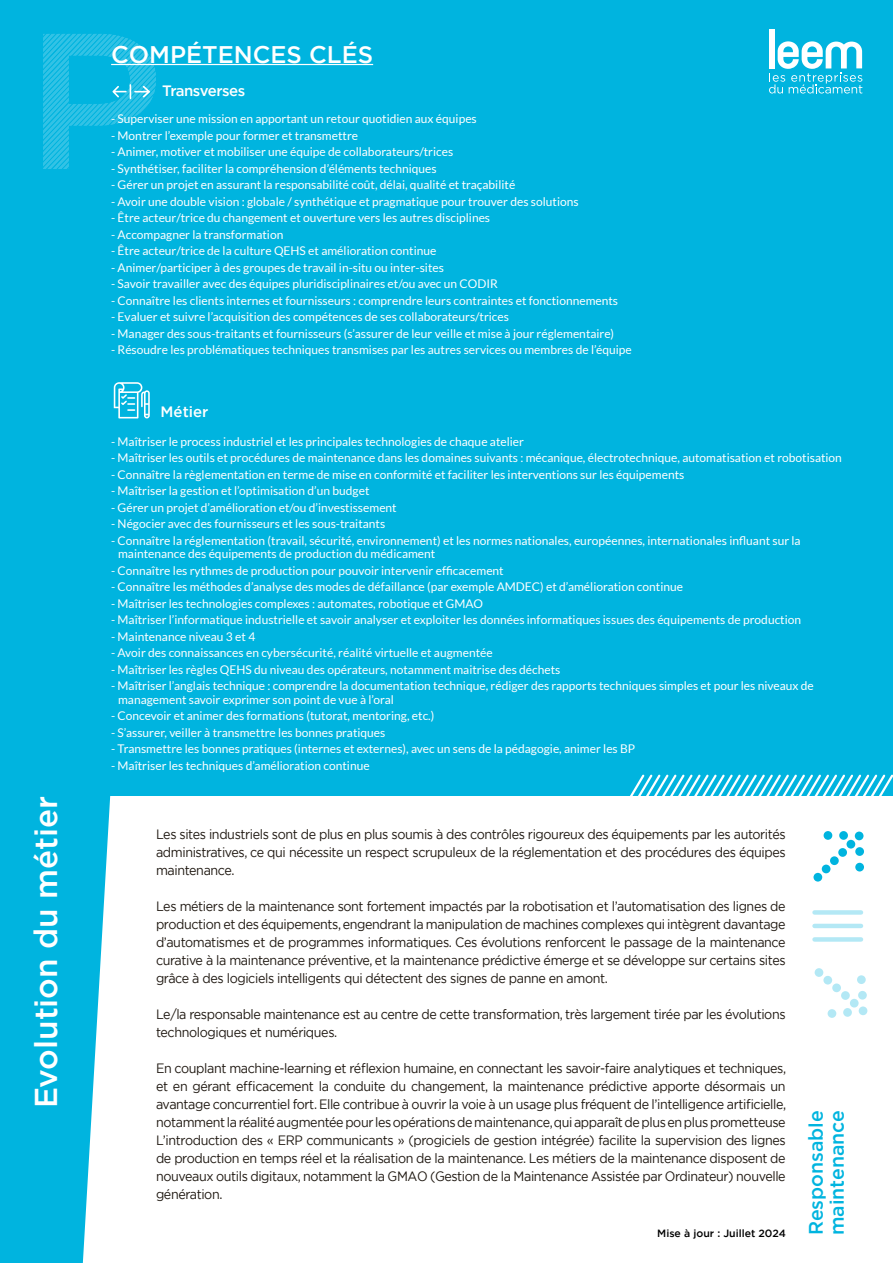
<style>
.page{position:relative;width:893px;height:1263px;background:#fff}
.page>*{position:absolute;margin:0;border:0;box-sizing:border-box;transform-origin:0 0}
.t1{font:500 31.5px "Gotham";color:#fff}
.t2{font:500 24px "Gotham";color:#fff}
.t3{font:500 19.5px/21px "Gotham";color:#00b4df}
.t4{font:500 15px "Gotham";letter-spacing:-.03em;color:#fff}
.t5{font:13.5px/18px "Gotham";letter-spacing:-.03em;color:#1d160f;text-align:justify;scale:.93 1}
.t6{font:12px/13.5px "Lato";color:#fff}
.t7{font:500 10.5px "Gotham";color:#000}
</style>
<div class="page">
<div style="left:0;top:0;width:893px;height:795px;background:#00b4df"></div>
<svg style="left:0;top:795px;width:111px;height:468px;background:#1ebde2"></svg>
<hr style="left:111px;top:64px;width:262px;height:1px;background:#fff">
<div style="left:814px;top:910px;width:47px;height:5px;background:#b3e8f5"></div>
<hr style="left:814px;top:924px;width:47px;height:4px;background:#b3e8f5">
<div style="left:814px;top:937px;width:47px;height:5px;background:#b3e8f5"></div>
<div style="left:855px;top:831px;width:8px;height:9px;background:#00b4df;border-radius:50%"></div>
<div style="left:846px;top:840px;width:9px;height:8px;background:#00b4df;border-radius:50%"></div>
<div style="left:838px;top:848px;width:9px;height:9px;background:#00b4df;border-radius:50%"></div>
<div style="left:830px;top:856px;width:9px;height:9px;background:#00b4df;border-radius:50%"></div>
<div style="left:822px;top:864px;width:8px;height:9px;background:#00b4df;border-radius:50%"></div>
<div style="left:813px;top:873px;width:9px;height:8px;background:#00b4df;border-radius:50%"></div>
<div style="left:839px;top:831px;width:9px;height:9px;background:#00b4df;border-radius:50%"></div>
<div style="left:824px;top:831px;width:8px;height:9px;background:#00b4df;border-radius:50%"></div>
<div style="left:855px;top:847px;width:9px;height:9px;background:#00b4df;border-radius:50%"></div>
<div style="left:855px;top:863px;width:9px;height:8px;background:#00b4df;border-radius:50%"></div>
<svg style="left:858px;top:1006px;width:10px;height:9px"></svg>
<svg style="left:850px;top:999px;width:9px;height:9px"></svg>
<svg style="left:841px;top:991px;width:9px;height:9px"></svg>
<svg style="left:832px;top:983px;width:9px;height:9px"></svg>
<svg style="left:823px;top:976px;width:9px;height:9px"></svg>
<svg style="left:814px;top:968px;width:9px;height:9px"></svg>
<svg style="left:858px;top:991px;width:9px;height:9px"></svg>
<svg style="left:857px;top:975px;width:9px;height:9px"></svg>
<svg style="left:843px;top:1008px;width:9px;height:9px"></svg>
<div style="left:827px;top:1009px;width:9px;height:9px;background:#b3e8f5;border-radius:50%"></div>
<div style="left:769px;top:29px;width:6px;height:39px;background:#fff"></div>
<svg style="left:769px;top:41px;width:93px;height:53px"></svg>
<svg style="left:114px;top:382px;width:36px;height:36px"></svg>
<svg style="left:630px;top:775px;width:263px;height:20px"></svg>
<svg style="left:43px;top:34px;width:113px;height:135px"></svg>
<h1 class="t1" style="left:25px;top:1108px;width:314px;rotate:-90deg">Evolution du métier</h1>
<h2 class="t2" style="left:111px;top:39px;width:264px">COMPÉTENCES CLÉS</h2>
<p class="t4" style="left:162px;top:81px;width:85px">Transverses</p>
<p class="t6" style="left:111px;top:112px;width:367px">- Superviser une mission en apportant un retour quotidien aux équipes</p>
<p class="t6" style="left:111px;top:128px;width:249px">- Montrer l’exemple pour former et transmettre</p>
<p class="t6" style="left:111px;top:145px;width:344px">- Animer, motiver et mobiliser une équipe de collaborateurs/trices</p>
<p class="t6" style="left:111px;top:161px;width:327px">- Synthétiser, faciliter la compréhension d’éléments techniques</p>
<p class="t6" style="left:111px;top:178px;width:406px">- Gérer un projet en assurant la responsabilité coût, délai, qualité et traçabilité</p>
<p class="t6" style="left:111px;top:194px;width:469px">- Avoir une double vision : globale / synthétique et pragmatique pour trouver des solutions</p>
<p class="t6" style="left:111px;top:211px;width:381px">- Être acteur/trice du changement et ouverture vers les autres disciplines</p>
<p class="t6" style="left:111px;top:227px;width:174px">- Accompagner la transformation</p>
<p class="t6" style="left:111px;top:244px;width:327px">- Être acteur/trice de la culture QEHS et amélioration continue</p>
<p class="t6" style="left:111px;top:260px;width:334px">- Animer/participer à des groupes de travail in-situ ou inter-sites</p>
<p class="t6" style="left:111px;top:277px;width:388px">- Savoir travailler avec des équipes pluridisciplinaires et/ou avec un CODIR</p>
<p class="t6" style="left:111px;top:293px;width:508px">- Connaître les clients internes et fournisseurs : comprendre leurs contraintes et fonctionnements</p>
<p class="t6" style="left:111px;top:310px;width:399px">- Evaluer et suivre l’acquisition des compétences de ses collaborateurs/trices</p>
<p class="t6" style="left:111px;top:326px;width:504px">- Manager des sous-traitants et fournisseurs (s’assurer de leur veille et mise à jour réglementaire)</p>
<p class="t6" style="left:111px;top:343px;width:522px">- Résoudre les problématiques techniques transmises par les autres services ou membres de l’équipe</p>
<p class="t4" style="left:161px;top:402px;width:49px">Métier</p>
<p class="t6" style="left:111px;top:434px;width:414px">- Maîtriser le process industriel et les principales technologies de chaque atelier</p>
<p class="t6" style="left:111px;top:451px;width:732px">- Maîtriser les outils et procédures de maintenance dans les domaines suivants : mécanique, électrotechnique, automatisation et robotisation</p>
<p class="t6" style="left:111px;top:467px;width:575px">- Connaître la règlementation en terme de mise en conformité et faciliter les interventions sur les équipements</p>
<p class="t6" style="left:111px;top:484px;width:260px">- Maîtriser la gestion et l’optimisation d’un budget</p>
<p class="t6" style="left:111px;top:500px;width:287px">- Gérer un projet d’amélioration et/ou d’investissement</p>
<p class="t6" style="left:111px;top:517px;width:276px">- Négocier avec des fournisseurs et les sous-traitants</p>
<p class="t6" style="left:118px;top:533px;width:684px;text-indent:-7px">- Connaître la réglementation (travail, sécurité, environnement) et les normes nationales, européennes, internationales influant sur la maintenance des équipements de production du médicament</p>
<p class="t6" style="left:111px;top:563px;width:394px">- Connaître les rythmes de production pour pouvoir intervenir efficacement</p>
<p class="t6" style="left:111px;top:580px;width:573px">- Connaître les méthodes d’analyse des modes de défaillance (par exemple AMDEC) et d’amélioration continue</p>
<p class="t6" style="left:111px;top:596px;width:373px">- Maîtriser les technologies complexes : automates, robotique et GMAO</p>
<p class="t6" style="left:111px;top:613px;width:691px">- Maîtriser l’informatique industrielle et savoir analyser et exploiter les données informatiques issues des équipements de production</p>
<p class="t6" style="left:111px;top:629px;width:146px">- Maintenance niveau 3 et 4</p>
<p class="t6" style="left:111px;top:646px;width:383px">- Avoir des connaissances en cybersécurité, réalité virtuelle et augmentée</p>
<p class="t6" style="left:111px;top:662px;width:451px">- Maîtriser les règles QEHS du niveau des opérateurs, notamment maitrise des déchets</p>
<p class="t6" style="left:118px;top:679px;width:697px;text-indent:-7px">- Maîtriser l’anglais technique : comprendre la documentation technique, rédiger des rapports techniques simples et pour les niveaux de management savoir exprimer son point de vue à l’oral</p>
<p class="t6" style="left:111px;top:709px;width:325px">- Concevoir et animer des formations (tutorat, mentoring, etc.)</p>
<p class="t6" style="left:111px;top:725px;width:276px">- S’assurer, veiller à transmettre les bonnes pratiques</p>
<p class="t6" style="left:111px;top:742px;width:526px">- Transmettre les bonnes pratiques (internes et externes), avec un sens de la pédagogie, animer les BP</p>
<p class="t6" style="left:111px;top:758px;width:260px">- Maîtriser les techniques d’amélioration continue</p>
<p class="t5" style="left:156px;top:825px;width:679px">Les sites industriels sont de plus en plus soumis à des contrôles rigoureux des équipements par les autorités administratives, ce qui nécessite un respect scrupuleux de la réglementation et des procédures des équipes maintenance.</p>
<p class="t5" style="left:156px;top:897px;width:679px">Les métiers de la maintenance sont fortement impactés par la robotisation et l’automatisation des lignes de production et des équipements, engendrant la manipulation de machines complexes qui intègrent davantage d’automatismes et de programmes informatiques. Ces évolutions renforcent le passage de la maintenance curative à la maintenance préventive, et la maintenance prédictive émerge et se développe sur certains sites grâce à des logiciels intelligents qui détectent des signes de panne en amont.</p>
<p class="t5" style="left:156px;top:1005px;width:678px">Le/la responsable maintenance est au centre de cette transformation, très largement tirée par les évolutions technologiques et numériques.</p>
<p class="t5" style="left:156px;top:1059px;width:679px">En couplant machine-learning et réflexion humaine, en connectant les savoir-faire analytiques et techniques, et en gérant efficacement la conduite du changement, la maintenance prédictive apporte désormais un avantage concurrentiel fort. Elle contribue à ouvrir la voie à un usage plus fréquent de l’intelligence artificielle, notamment la réalité augmentée pour les opérations de maintenance, qui apparaît de plus en plus prometteuse L’introduction des « ERP communicants » (progiciels de gestion intégrée) facilite la supervision des lignes de production en temps réel et la réalisation de la maintenance. Les métiers de la maintenance disposent de nouveaux outils digitaux, notamment la GMAO (Gestion de la Maintenance Assistée par Ordinateur) nouvelle génération.</p>
<p class="t7" style="left:657px;top:1226px;width:130px">Mise à jour : Juillet 2024</p>
<h3 class="t3" style="left:805px;top:1235px;width:127px;rotate:-90deg">Responsable maintenance</h3>
</div>
